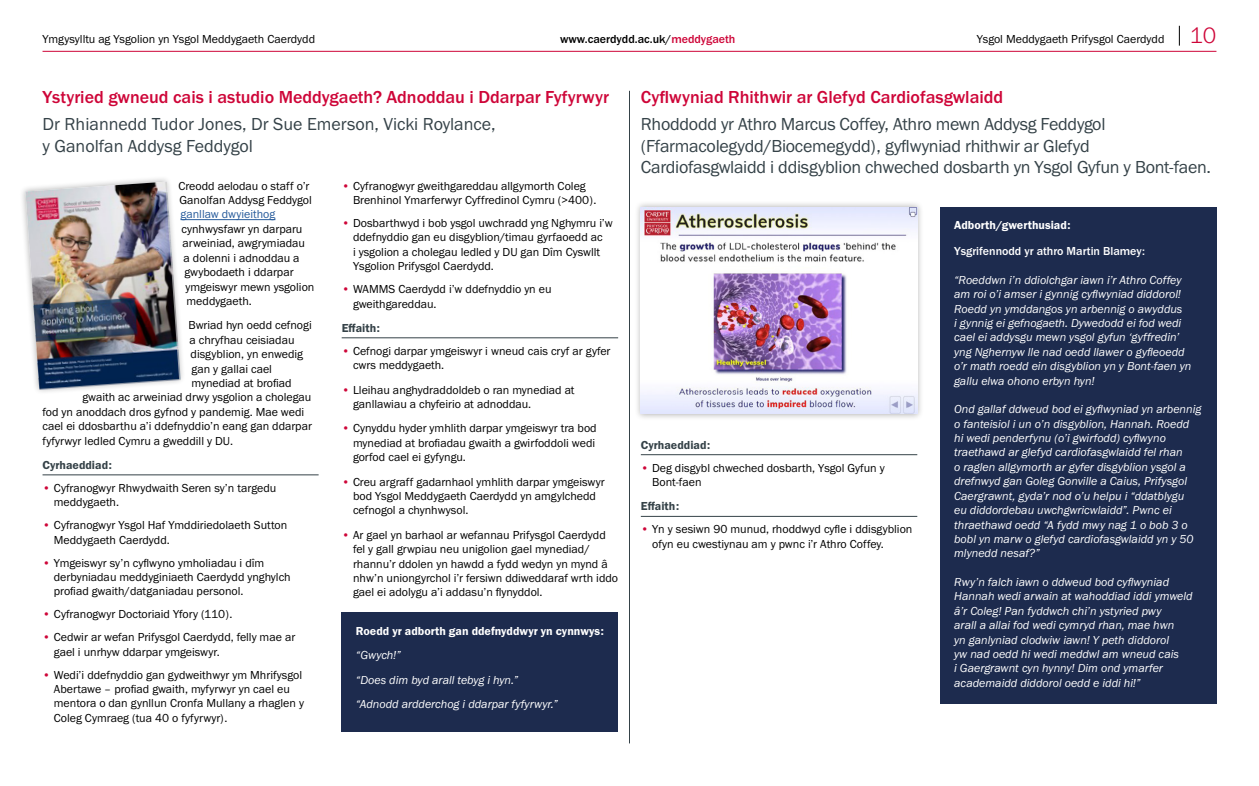
<style>
.page{position:relative;width:1259px;height:786px;background:#fff}
.page>*{position:absolute;margin:0;border:0;box-sizing:border-box;transform-origin:0 0}
.t1{font:18px/21.6px "Franklin Gothic URW Boo";letter-spacing:-.015em;color:#354248}
.t2{font:500 18px "Franklin Gothic URW";color:#ce0538}
.t3{font:12px/14.4px "Franklin Gothic URW Boo";color:#000}
.t4{font:12px/14.4px "Franklin Gothic URW Boo Ita";color:#fff}
.t5{font:12px "Franklin Gothic URW Dem";color:#fff}
.t6{font:12px "Franklin Gothic URW Dem";color:#354248}
.t7{font:500 12px "Franklin Gothic URW";color:#fff}
.t8{font:500 12px "Franklin Gothic URW";color:#000}
.t9{font:12px "Franklin Gothic URW Boo";color:#275b9b}
.s1{color:#ce0538}
.s2{font-family:"Franklin Gothic URW";font-weight:300;font-size:23px;color:#ce0538}
</style>
<div class="page">
<hr style="left:43px;top:51px;width:1173px;height:1px;background:#ce0538">
<svg style="left:1179px;top:26px;width:1px;height:20px"></svg>
<hr style="left:181px;top:219px;width:94px;height:1px;background:#275b9b">
<hr style="left:43px;top:474px;width:276px;height:1px;background:#354248">
<hr style="left:342px;top:337px;width:276px;height:1px;background:#354248">
<div style="left:342px;top:612px;width:276px;height:119px;background:#1d2b4e"></div>
<svg style="left:22px;top:178px;width:166px;height:214px"></svg>
<img style="left:25px;top:181px;width:156px;height:209px">
<hr style="left:629px;top:91px;width:1px;height:652px;background:#354248">
<hr style="left:641px;top:454px;width:276px;height:1px;background:#354248">
<hr style="left:641px;top:516px;width:276px;height:1px;background:#354248">
<div style="left:634px;top:200px;width:290px;height:220px;background:#000;opacity:.3"></div>
<img style="left:641px;top:207px;width:276px;height:207px">
<div style="left:940px;top:207px;width:276px;height:496px;background:#1d2b4e"></div>
<p class="t3" style="left:43px;top:31px;width:274px">Ymgysylltu ag Ysgolion yn Ysgol Meddygaeth Caerdydd</p>
<p class="t8" style="left:560px;top:31px;width:177px">www.caerdydd.ac.uk/<span class="s1">meddygaeth</span></p>
<p class="t3" style="left:976px;top:31px;width:241px">Ysgol Meddygaeth Prifysgol Caerdydd <span class="s2">10</span></p>
<h1 class="t2" style="left:43px;top:86px;width:568px">Ystyried gwneud cais i astudio Meddygaeth? Adnoddau i Ddarpar Fyfyrwyr</h1>
<h1 class="t1" style="left:43px;top:113px;width:454px">Dr Rhiannedd Tudor Jones, Dr Sue Emerson, Vicki Roylance, y Ganolfan Addysg Feddygol</h1>
<p class="t3" style="left:179px;top:178px;width:135px">Creodd aelodau o staff o’r<br>Ganolfan Addysg Feddygol</p>
<p class="t9" style="left:181px;top:207px;width:96px">ganllaw dwyieithog</p>
<p class="t3" style="left:182px;top:221px;width:122px">cynhwysfawr yn darparu</p>
<p class="t3" style="left:183px;top:236px;width:124px">arweiniad, awgrymiadau</p>
<p class="t3" style="left:183px;top:250px;width:118px">a dolenni i adnoddau a</p>
<p class="t3" style="left:184px;top:264px;width:111px">gwybodaeth i ddarpar</p>
<p class="t3" style="left:185px;top:279px;width:130px">ymgeiswyr mewn ysgolion</p>
<p class="t3" style="left:186px;top:293px;width:67px">meddygaeth.</p>
<p class="t3" style="left:188px;top:318px;width:125px">Bwriad hyn oedd cefnogi</p>
<p class="t3" style="left:189px;top:332px;width:106px">a chryfhau ceisiadau</p>
<p class="t3" style="left:190px;top:346px;width:114px">disgyblion, yn enwedig</p>
<p class="t3" style="left:191px;top:361px;width:82px">gan y gallai cael</p>
<p class="t3" style="left:191px;top:375px;width:102px">mynediad at brofiad</p>
<p class="t3" style="left:82px;top:390px;width:230px">gwaith ac arweiniad drwy ysgolion a cholegau</p>
<p class="t3" style="left:42px;top:404px;width:263px">fod yn anoddach dros gyfnod y pandemig. Mae wedi</p>
<p class="t3" style="left:42px;top:418px;width:271px">cael ei ddosbarthu a’i ddefnyddio’n eang gan ddarpar</p>
<p class="t3" style="left:42px;top:433px;width:192px">fyfyrwyr ledled Cymru a gweddill y DU.</p>
<p class="t6" style="left:42px;top:457px;width:71px">Cyrhaeddiad:</p>
<p class="t3" style="left:54px;top:480px;width:224px;text-indent:-11px"><span class="s1">•</span> Cyfranogwyr Rhwydwaith Seren sy’n targedu meddygaeth.</p>
<p class="t3" style="left:54px;top:517px;width:235px;text-indent:-11px"><span class="s1">•</span> Cyfranogwyr Ysgol Haf Ymddiriedolaeth Sutton<br>Meddygaeth Caerdydd.</p>
<p class="t3" style="left:54px;top:555px;width:238px;text-indent:-11px"><span class="s1">•</span> Ymgeiswyr sy’n cyflwyno ymholiadau i dîm derbyniadau meddyginiaeth Caerdydd ynghylch profiad gwaith/datganiadau personol.</p>
<p class="t3" style="left:42px;top:606px;width:192px"><span class="s1">•</span> Cyfranogwyr Doctoriaid Yfory (110).</p>
<p class="t3" style="left:54px;top:629px;width:243px;text-indent:-11px"><span class="s1">•</span> Cedwir ar wefan Prifysgol Caerdydd, felly mae ar gael i unrhyw ddarpar ymgeiswyr.</p>
<p class="t3" style="left:54px;top:666px;width:252px;text-indent:-11px"><span class="s1">•</span> Wedi’i ddefnyddio gan gydweithwyr ym Mhrifysgol Abertawe – profiad gwaith, myfyrwyr yn cael eu mentora o dan gynllun Cronfa Mullany a rhaglen y Coleg Cymraeg (tua 40 o fyfyrwyr).</p>
<p class="t3" style="left:353px;top:178px;width:245px;text-indent:-11px"><span class="s1">•</span> Cyfranogwyr gweithgareddau allgymorth Coleg<br>Brenhinol Ymarferwyr Cyffredinol Cymru (&gt;400).</p>
<p class="t3" style="left:353px;top:215px;width:261px;text-indent:-11px"><span class="s1">•</span> Dosbarthwyd i bob ysgol uwchradd yng Nghymru i’w ddefnyddio gan eu disgyblion/timau gyrfaoedd ac<br>i ysgolion a cholegau ledled y DU gan Dîm Cyswllt Ysgolion Prifysgol Caerdydd.</p>
<p class="t3" style="left:353px;top:281px;width:200px;text-indent:-11px"><span class="s1">•</span> WAMMS Caerdydd i’w ddefnyddio yn eu gweithgareddau.</p>
<p class="t6" style="left:342px;top:320px;width:40px">Effaith:</p>
<p class="t3" style="left:353px;top:343px;width:259px;text-indent:-11px"><span class="s1">•</span> Cefnogi darpar ymgeiswyr i wneud cais cryf ar gyfer cwrs meddygaeth.</p>
<p class="t3" style="left:353px;top:382px;width:223px;text-indent:-11px"><span class="s1">•</span> Lleihau anghydraddoldeb o ran mynediad at ganllawiau a chyfeirio at adnoddau.</p>
<p class="t3" style="left:353px;top:420px;width:245px;text-indent:-11px"><span class="s1">•</span> Cynyddu hyder ymhlith darpar ymgeiswyr tra bod mynediad at brofiadau gwaith a gwirfoddoli wedi gorfod cael ei gyfyngu.</p>
<p class="t3" style="left:353px;top:474px;width:253px;text-indent:-11px"><span class="s1">•</span> Creu argraff gadarnhaol ymhlith darpar ymgeiswyr bod Ysgol Meddygaeth Caerdydd yn amgylchedd cefnogol a chynhwysol.</p>
<p class="t3" style="left:353px;top:527px;width:267px;text-indent:-11px"><span class="s1">•</span> Ar gael yn barhaol ar wefannau Prifysgol Caerdydd fel y gall grwpiau neu unigolion gael mynediad/ rhannu’r ddolen yn hawdd a fydd wedyn yn mynd â nhw’n uniongyrchol i’r fersiwn ddiweddaraf wrth iddo gael ei adolygu a’i addasu’n flynyddol.</p>
<p class="t5" style="left:356px;top:623px;width:250px">Roedd yr adborth gan ddefnyddwyr yn cynnwys:</p>
<p class="t4" style="left:356px;top:642px;width:204px;line-height:24.3px">“Gwych!”<br>“Does dim byd arall tebyg i hyn.” “Adnodd ardderchog i ddarpar fyfyrwyr.”</p>
<h1 class="t2" style="left:641px;top:86px;width:364px">Cyflwyniad Rhithwir ar Glefyd Cardiofasgwlaidd</h1>
<h1 class="t1" style="left:641px;top:113px;width:571px">Rhoddodd yr Athro Marcus Coffey, Athro mewn Addysg Feddygol (Ffarmacolegydd/Biocemegydd), gyflwyniad rhithwir ar Glefyd<br>Cardiofasgwlaidd i ddisgyblion chweched dosbarth yn Ysgol Gyfun y Bont-faen.</h1>
<p class="t6" style="left:641px;top:437px;width:71px">Cyrhaeddiad:</p>
<p class="t3" style="left:652px;top:460px;width:234px;text-indent:-11px"><span class="s1">•</span> Deg disgybl chweched dosbarth, Ysgol Gyfun y<br>Bont-faen</p>
<p class="t6" style="left:641px;top:499px;width:40px">Effaith:</p>
<p class="t3" style="left:652px;top:521px;width:262px;text-indent:-11px"><span class="s1">•</span> Yn y sesiwn 90 munud, rhoddwyd cyfle i ddisgyblion ofyn eu cwestiynau am y pwnc i’r Athro Coffey.</p>
<p class="t5" style="left:954px;top:218px;width:118px">Adborth/gwerthusiad:</p>
<p class="t7" style="left:954px;top:243px;width:192px">Ysgrifennodd yr athro Martin Blamey:</p>
<p class="t4" style="left:954px;top:272px;width:239px">“Roeddwn i’n ddiolchgar iawn i’r Athro Coffey am roi o’i amser i gynnig cyflwyniad diddorol!<br>Roedd yn ymddangos yn arbennig o awyddus<br>i gynnig ei gefnogaeth. Dywedodd ei fod wedi cael ei addysgu mewn ysgol gyfun ‘gyffredin’ yng Nghernyw lle nad oedd llawer o gyfleoedd o’r math roedd ein disgyblion yn y Bont-faen yn gallu elwa ohono erbyn hyn!</p>
<p class="t4" style="left:954px;top:401px;width:249px">Ond gallaf ddweud bod ei gyflwyniad yn arbennig o fanteisiol i un o’n disgyblion, Hannah. Roedd hi wedi penderfynu (o’i gwirfodd) cyflwyno traethawd ar glefyd cardiofasgwlaidd fel rhan<br>o raglen allgymorth ar gyfer disgyblion ysgol a drefnwyd gan Goleg Gonville a Caius, Prifysgol Caergrawnt, gyda’r nod o’u helpu i “ddatblygu<br>eu diddordebau uwchgwricwlaidd”. Pwnc ei thraethawd oedd “A fydd mwy nag 1 o bob 3 o bobl yn marw o glefyd cardiofasgwlaidd yn y 50 mlynedd nesaf?”</p>
<p class="t4" style="left:954px;top:574px;width:240px">Rwy’n falch iawn o ddweud bod cyflwyniad Hannah wedi arwain at wahoddiad iddi ymweld â’r Coleg! Pan fyddwch chi’n ystyried pwy<br>arall a allai fod wedi cymryd rhan, mae hwn<br>yn ganlyniad clodwiw iawn! Y peth diddorol<br>yw nad oedd hi wedi meddwl am wneud cais<br>i Gaergrawnt cyn hynny! Dim ond ymarfer academaidd diddorol oedd e iddi hi!”</p>
</div>
